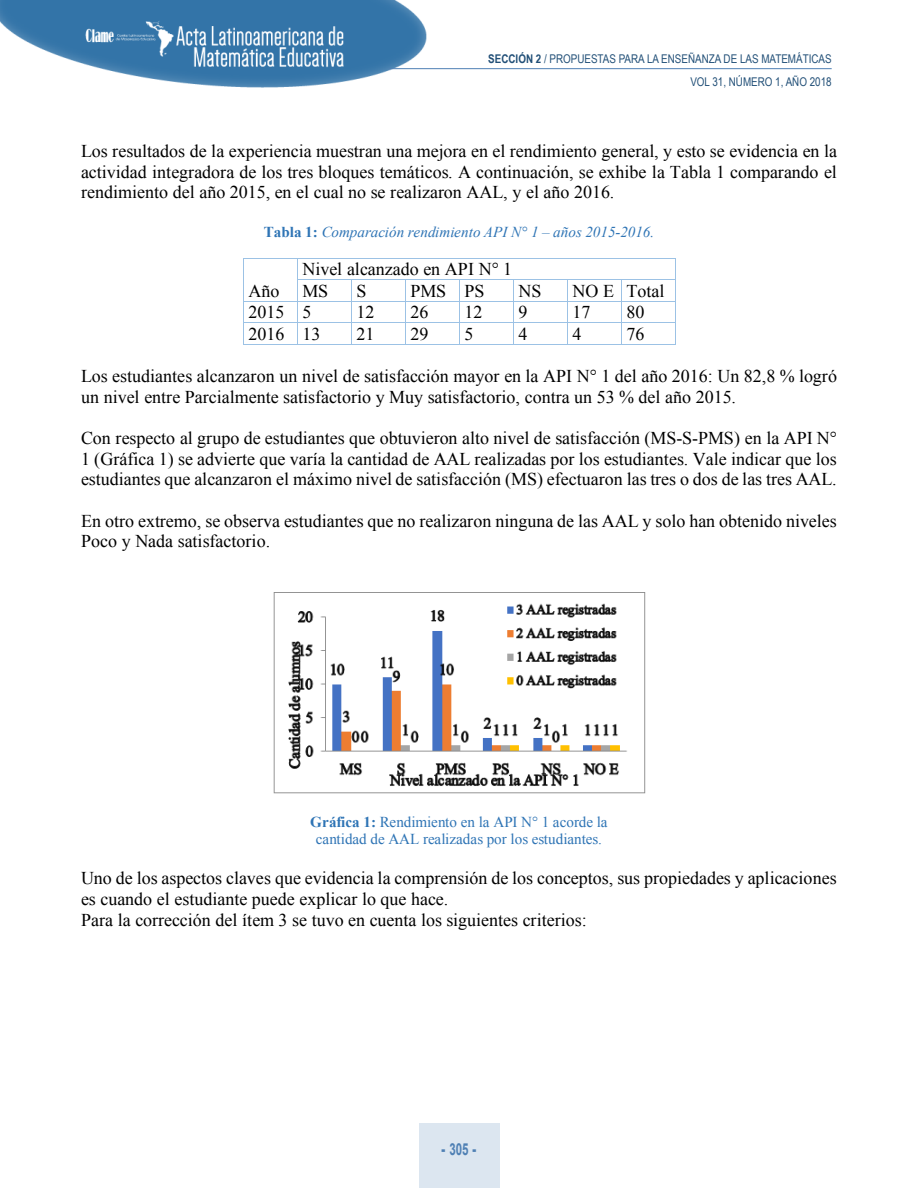
<style>
.page{position:relative;width:918px;height:1188px;background:#fff}
.page>*{position:absolute;margin:0;border:0;box-sizing:border-box;transform-origin:0 0}
.t1{font:18px/20.7px "Times New Roman";color:#000}
.t2{font:700 16.5px "Arial";color:#4f80b4;scale:.7 1}
.t3{font:15.15px/17.2px "Times New Roman";color:#2e74b5;text-align:center}
.t4{font:italic 15.15px "Times New Roman";color:#2e74b5}
.t5{font:12px/23px "Arial Narrow";color:#214f77;text-align:right}
.t6{font:11.85px "Arial Narrow";color:#1f4e79}
.s1{font-weight:700}
.s2{font-weight:700;font-style:normal}
.s3{font-weight:900}
</style>
<div class="page">
<img style="left:0;top:0;width:435px;height:88px">
<hr style="left:389px;top:68px;width:443px;height:1px;background:#4f80b4">
<div style="left:419px;top:1123px;width:80px;height:65px;background:#dce6f0"></div>
<hr style="left:243px;top:258px;width:54px;height:1px;background:#9cc2e5">
<hr style="left:297px;top:258px;width:378px;height:1px;background:#9cc2e5">
<hr style="left:297px;top:279px;width:54px;height:1px;background:#9cc2e5">
<hr style="left:351px;top:279px;width:54px;height:1px;background:#9cc2e5">
<hr style="left:405px;top:279px;width:54px;height:1px;background:#9cc2e5">
<hr style="left:459px;top:279px;width:54px;height:1px;background:#9cc2e5">
<hr style="left:513px;top:279px;width:54px;height:1px;background:#9cc2e5">
<hr style="left:567px;top:279px;width:54px;height:1px;background:#9cc2e5">
<hr style="left:621px;top:279px;width:54px;height:1px;background:#9cc2e5">
<hr style="left:243px;top:301px;width:54px;height:1px;background:#9cc2e5">
<hr style="left:297px;top:301px;width:54px;height:1px;background:#9cc2e5">
<hr style="left:351px;top:301px;width:54px;height:1px;background:#9cc2e5">
<hr style="left:405px;top:301px;width:54px;height:1px;background:#9cc2e5">
<hr style="left:459px;top:301px;width:54px;height:1px;background:#9cc2e5">
<hr style="left:513px;top:301px;width:54px;height:1px;background:#9cc2e5">
<hr style="left:567px;top:301px;width:54px;height:1px;background:#9cc2e5">
<hr style="left:621px;top:301px;width:54px;height:1px;background:#9cc2e5">
<hr style="left:243px;top:322px;width:54px;height:1px;background:#9cc2e5">
<hr style="left:297px;top:322px;width:54px;height:1px;background:#9cc2e5">
<hr style="left:351px;top:322px;width:54px;height:1px;background:#9cc2e5">
<hr style="left:405px;top:322px;width:54px;height:1px;background:#9cc2e5">
<hr style="left:459px;top:322px;width:54px;height:1px;background:#9cc2e5">
<hr style="left:513px;top:322px;width:54px;height:1px;background:#9cc2e5">
<hr style="left:567px;top:322px;width:54px;height:1px;background:#9cc2e5">
<hr style="left:621px;top:322px;width:54px;height:1px;background:#9cc2e5">
<svg style="left:243px;top:259px;width:1px;height:85px"></svg>
<hr style="left:243px;top:344px;width:54px;height:1px;background:#9cc2e5">
<svg style="left:297px;top:259px;width:1px;height:85px"></svg>
<hr style="left:297px;top:344px;width:54px;height:1px;background:#9cc2e5">
<svg style="left:351px;top:280px;width:1px;height:64px"></svg>
<hr style="left:351px;top:344px;width:54px;height:1px;background:#9cc2e5">
<svg style="left:405px;top:280px;width:1px;height:64px"></svg>
<hr style="left:405px;top:344px;width:54px;height:1px;background:#9cc2e5">
<svg style="left:459px;top:280px;width:1px;height:64px"></svg>
<hr style="left:459px;top:344px;width:54px;height:1px;background:#9cc2e5">
<svg style="left:513px;top:280px;width:1px;height:64px"></svg>
<hr style="left:513px;top:344px;width:54px;height:1px;background:#9cc2e5">
<svg style="left:567px;top:280px;width:1px;height:64px"></svg>
<hr style="left:567px;top:344px;width:54px;height:1px;background:#9cc2e5">
<svg style="left:621px;top:280px;width:1px;height:64px"></svg>
<hr style="left:621px;top:344px;width:54px;height:1px;background:#9cc2e5">
<svg style="left:675px;top:258px;width:1px;height:87px"></svg>
<img style="left:273px;top:593px;width:373px;height:201px">
<p class="t5" style="left:488px;top:47px;width:345px"><span class="s1">SECCIÓN 2</span> / PROPUESTAS PARA LA ENSEÑANZA DE LAS MATEMÁTICAS<br>VOL 31, NÚMERO 1, AÑO 2018</p>
<p class="t6" style="left:477px;top:59px;width:354px"><span class="s1">CAPITULO 2 /</span> PROPUESTAS PARA LA ENSEÑANZA DE LAS MATEMÁTICAS</p>
<p class="t1" style="left:81px;top:141px;width:758px;text-align:justify">Los resultados de la experiencia muestran una mejora en el rendimiento general, y esto se evidencia en la actividad integradora de los tres bloques temáticos. A continuación, se exhibe la Tabla 1 comparando el rendimiento del año 2015, en el cual no se realizaron AAL, y el año 2016.</p>
<p class="t4" style="left:264px;top:224px;width:392px"><span class="s2">Tabla 1:</span> Comparación rendimiento API N° 1 – años 2015-2016.</p>
<p class="t1" style="left:248px;top:280px;width:32px">Año</p>
<p class="t1" style="left:302px;top:258px;width:211px;line-height:21.6px">Nivel alcanzado en API N° 1<br>MS</p>
<p class="t1" style="left:356px;top:280px;width:12px">S</p>
<p class="t1" style="left:410px;top:280px;width:76px">PMS PS</p>
<p class="t1" style="left:518px;top:280px;width:24px">NS</p>
<p class="t1" style="left:572px;top:280px;width:94px">NO E Total</p>
<p class="t1" style="left:248px;top:302px;width:64px">2015 5</p>
<p class="t1" style="left:356px;top:302px;width:19px">12</p>
<p class="t1" style="left:410px;top:302px;width:19px">26</p>
<p class="t1" style="left:464px;top:302px;width:19px">12</p>
<p class="t1" style="left:518px;top:302px;width:10px">9</p>
<p class="t1" style="left:572px;top:302px;width:19px">17</p>
<p class="t1" style="left:626px;top:302px;width:19px">80</p>
<p class="t1" style="left:248px;top:323px;width:73px">2016 13</p>
<p class="t1" style="left:356px;top:323px;width:19px">21</p>
<p class="t1" style="left:410px;top:323px;width:19px">29</p>
<p class="t1" style="left:464px;top:323px;width:10px">5</p>
<p class="t1" style="left:518px;top:323px;width:10px">4</p>
<p class="t1" style="left:572px;top:323px;width:10px">4</p>
<p class="t1" style="left:626px;top:323px;width:19px">76</p>
<p class="t1" style="left:81px;top:365px;width:758px">Los estudiantes alcanzaron un nivel de satisfacción mayor en la API N° 1 del año 2016: Un 82,8 % logró un nivel entre Parcialmente satisfactorio y Muy satisfactorio, contra un 53 % del año 2015.</p>
<p class="t1" style="left:81px;top:428px;width:758px;text-align:justify">Con respecto al grupo de estudiantes que obtuvieron alto nivel de satisfacción (MS-S-PMS) en la API N° 1 (Gráfica 1) se advierte que varía la cantidad de AAL realizadas por los estudiantes. Vale indicar que los estudiantes que alcanzaron el máximo nivel de satisfacción (MS) efectuaron las tres o dos de las tres AAL.</p>
<p class="t1" style="left:81px;top:510px;width:757px">En otro extremo, se observa estudiantes que no realizaron ninguna de las AAL y solo han obtenido niveles<br>Poco y Nada satisfactorio.</p>
<p class="t3" style="left:310px;top:813px;width:299px"><span class="s1">Gráfica 1:</span> Rendimiento en la API N° 1 acorde la cantidad de AAL realizadas por los estudiantes.</p>
<p class="t1" style="left:81px;top:868px;width:757px">Uno de los aspectos claves que evidencia la comprensión de los conceptos, sus propiedades y aplicaciones es cuando el estudiante puede explicar lo que hace.<br>Para la corrección del ítem 3 se tuvo en cuenta los siguientes criterios:</p>
<p class="t2" style="left:442px;top:1140px;width:51px"><span class="s3">-</span> 305 <span class="s3">-</span></p>
</div>
